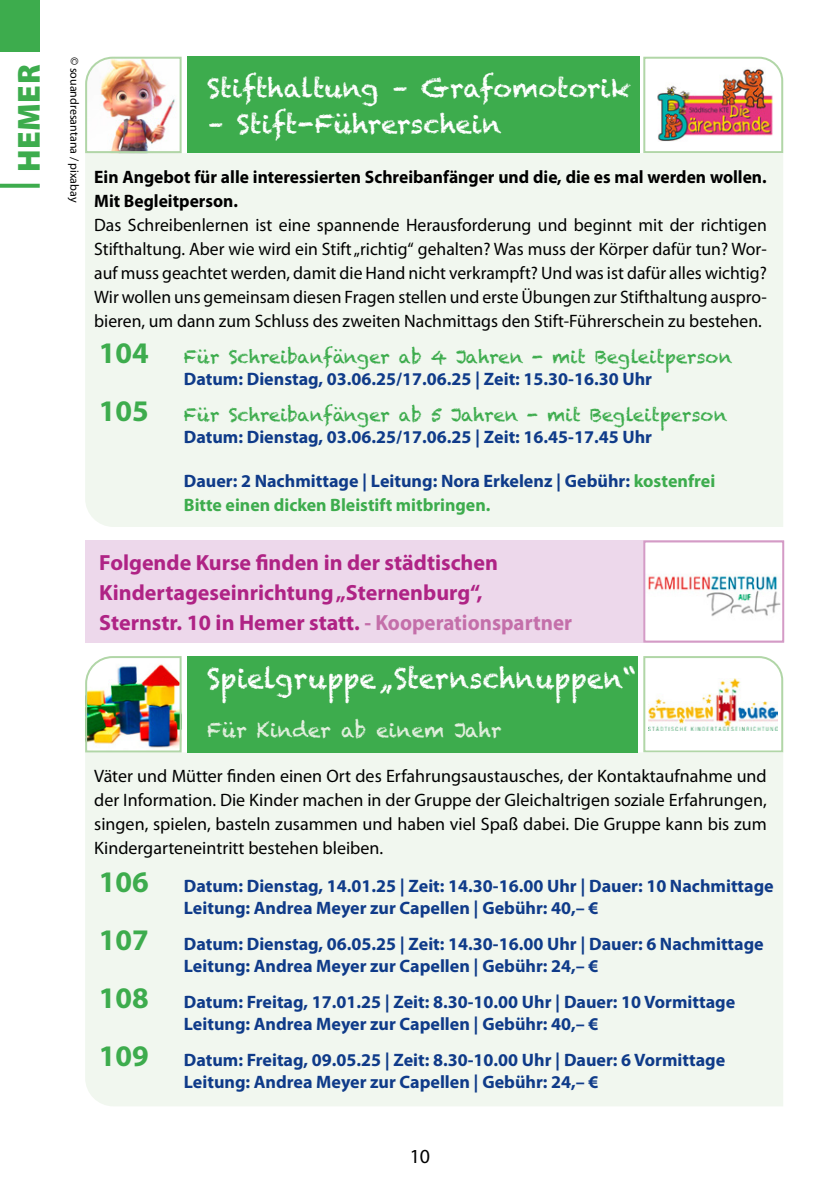
<style>
.page{position:relative;width:840px;height:1191px;background:#fff}
.page>*{position:absolute;margin:0;border:0;box-sizing:border-box;transform-origin:0 0}
.t1{font:900 32px "Myriad Pro";letter-spacing:.015em;color:#3dac4d}
.Überschriften_weiß{font:28px "Chalkduster";color:#fff;scale:.94 1}
.Überschriften_weiß-2{font:26px "Chalkduster";letter-spacing:-.005em;color:#fff}
.Überschriften_weiß-3{font:700 22px "Myriad Pro";color:#af2385}
.Unterüberschriften_Veranstaltungen_GRÜN{font:20px "Chalkduster";color:#e2efde}
.t2{font:20px "Myriad Pro";color:#000}
.Veranstaltungen_blau_fett{font:700 18px/22px "Myriad Pro";color:#0f3b89}
.Fliesstext_Veranstaltungen{font:18px/24px "Myriad Pro";color:#000;text-align:justify}
.Fliesstext_Veranstaltungen-2{font:700 18px/24px "Myriad Pro";color:#000}
.Fliesstext_Veranstaltungen-3{font:12px "Myriad Pro";color:#000}
.s1{font-size:30px;color:#3dac4d}
.s2{font-family:"Chalkduster";font-weight:400;color:#3dac4d}
.s3{color:#3dac4d}
.s4{color:#c46faa}
</style>
<div class="page">
<div style="left:0;top:0;width:40px;height:51px;background:#3dac4d"></div>
<svg style="left:0;top:184px;width:40px;height:4px"></svg>
<svg style="left:643px;top:656px;width:140px;height:97px"></svg>
<div style="left:85px;top:752px;width:697px;height:354px;background:#f1f7ef"></div>
<div style="left:187px;top:656px;width:450px;height:96px;background:#3dac4d"></div>
<img style="left:85px;top:656px;width:97px;height:97px">
<div style="left:85px;top:540px;width:697px;height:102px;background:#edd8eb"></div>
<div style="left:644px;top:541px;width:138px;height:100px;background:#fff"></div>
<img style="left:648px;top:574px;width:132px;height:43px">
<div style="left:643px;top:540px;width:140px;height:102px;border:2px solid #d49bc6"></div>
<img style="left:643px;top:56px;width:140px;height:98px">
<div style="left:85px;top:153px;width:697px;height:374px;background:#f1f7ef"></div>
<div style="left:187px;top:57px;width:452px;height:96px;background:#3dac4d"></div>
<img style="left:85px;top:56px;width:97px;height:98px">
<h1 class="t1" style="left:8px;top:172px;width:109px;rotate:-90deg">HEMER</h1>
<p class="Fliesstext_Veranstaltungen-3" style="left:82px;top:57px;width:147px;rotate:90deg">© souandresantana / pixabay</p>
<p class="Überschriften_weiß-2" style="left:207px;top:73px;width:424px">Stifthaltung – Grafomotorik</p>
<p class="Überschriften_weiß-2" style="left:207px;top:109px;width:296px">– Stift-Führerschein</p>
<p class="Fliesstext_Veranstaltungen-2" style="left:94px;top:164px;width:673px">Ein Angebot für alle interessierten Schreibanfänger und die, die es mal werden wollen.<br>Mit Begleitperson.</p>
<p class="Fliesstext_Veranstaltungen" style="left:94px;top:213px;width:673px">Das Schreibenlernen ist eine spannende Herausforderung und beginnt mit der richtigen Stifthaltung. Aber wie wird ein Stift „richtig“ gehalten? Was muss der Körper dafür tun? Wor&shy;auf muss geachtet werden, damit die Hand nicht verkrampft? Und was ist dafür alles wichtig?<br>Wir wollen uns gemeinsam diesen Fragen stellen und erste Übungen zur Stifthaltung auspro&shy;bieren, um dann zum Schluss des zweiten Nachmittags den Stift-Führerschein zu bestehen.</p>
<p class="Veranstaltungen_blau_fett" style="left:99px;top:345px;width:634px;text-align:center"><span class="s1">104</span> <span class="s2">Für Schreibanfänger ab 4 Jahren - mit Begleitperson<br></span>Datum: Dienstag, 03.06.25/17.06.25 | Zeit: 15.30-16.30 Uhr</p>
<p class="Veranstaltungen_blau_fett" style="left:99px;top:403px;width:629px;text-align:center"><span class="s1">105</span> <span class="s2">Für Schreibanfänger ab 5 Jahren - mit Begleitperson<br></span>Datum: Dienstag, 03.06.25/17.06.25 | Zeit: 16.45-17.45 Uhr</p>
<p class="Veranstaltungen_blau_fett" style="left:184px;top:468px;width:532px;line-height:24px">Dauer: 2 Nachmittage | Leitung: Nora Erkelenz | Gebühr: <span class="s3">kostenfrei<br>Bitte einen dicken Bleistift mitbringen.</span></p>
<p class="Überschriften_weiß-3" style="left:99px;top:548px;width:400px">Folgende Kurse finden in der städtischen</p>
<p class="Überschriften_weiß-3" style="left:99px;top:578px;width:384px">Kindertageseinrichtung „Sternenburg“,</p>
<p class="Überschriften_weiß-3" style="left:99px;top:608px;width:474px">Sternstr. 10 in Hemer statt. <span class="s4">- Kooperationspartner</span></p>
<p class="Überschriften_weiß" style="left:207px;top:662px;width:457px">Spielgruppe„Sternschnuppen“</p>
<p class="Unterüberschriften_Veranstaltungen_GRÜN" style="left:207px;top:718px;width:296px">Für Kinder ab einem Jahr</p>
<p class="Fliesstext_Veranstaltungen" style="left:94px;top:764px;width:673px">Väter und Mütter finden einen Ort des Erfahrungsaustausches, der Kontaktaufnahme und der Information. Die Kinder machen in der Gruppe der Gleichaltrigen soziale Erfahrungen, singen, spielen, basteln zusammen und haben viel Spaß dabei. Die Gruppe kann bis zum Kindergarteneintritt bestehen bleiben.</p>
<p class="Veranstaltungen_blau_fett" style="left:184px;top:874px;width:591px;text-indent:-85px"><span class="s1">106</span> Datum: Dienstag, 14.01.25 | Zeit: 14.30-16.00 Uhr | Dauer: 10 Nachmittage<br>Leitung: Andrea Meyer zur Capellen | Gebühr: 40,– €</p>
<p class="Veranstaltungen_blau_fett" style="left:184px;top:932px;width:581px;text-indent:-85px"><span class="s1">107</span> Datum: Dienstag, 06.05.25 | Zeit: 14.30-16.00 Uhr | Dauer: 6 Nachmittage<br>Leitung: Andrea Meyer zur Capellen | Gebühr: 24,– €</p>
<p class="Veranstaltungen_blau_fett" style="left:184px;top:990px;width:552px;text-indent:-85px"><span class="s1">108</span> Datum: Freitag, 17.01.25 | Zeit: 8.30-10.00 Uhr | Dauer: 10 Vormittage<br>Leitung: Andrea Meyer zur Capellen | Gebühr: 40,– €</p>
<p class="Veranstaltungen_blau_fett" style="left:184px;top:1048px;width:542px;text-indent:-85px"><span class="s1">109</span> Datum: Freitag, 09.05.25 | Zeit: 8.30-10.00 Uhr | Dauer: 6 Vormittage<br>Leitung: Andrea Meyer zur Capellen | Gebühr: 24,– €</p>
<p class="t2" style="left:409px;top:1143px;width:22px">10</p>
</div>
